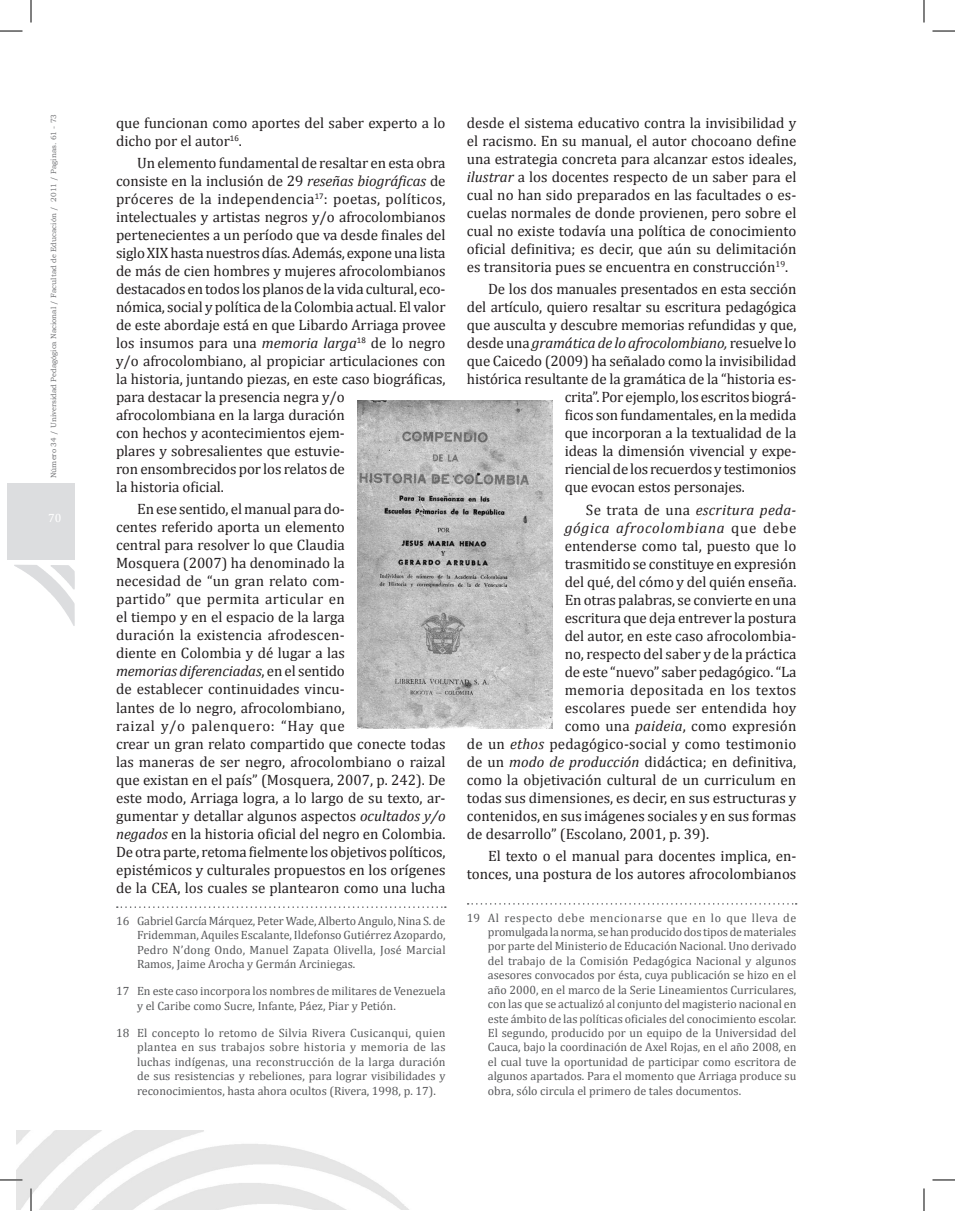
<style>
.page{position:relative;width:955px;height:1211px;background:#fff}
.page>*{position:absolute;margin:0;border:0;box-sizing:border-box;transform-origin:0 0}
.C__DE_TEXTO{font:15px/18px "Cambria";letter-spacing:-.005em;color:#231f20}
.PIE_con_sin__FILETE{font:15px/18px "Cambria";color:#231f20;text-align:justify}
.PIE_con_FILETE{font:15px/18px "Cambria";color:#231f20}
.C__DE_TEXTO-2{font:italic 15px "Cambria";letter-spacing:-.01em;color:#231f20}
.C__DE_TEXTO-3{font:15px "Cambria";letter-spacing:.02em;color:#231f20}
.C__DE_TEXTO-4{font:italic 15px "Cambria";letter-spacing:.05em;color:#231f20}
.C__DE_TEXTO-5{font:italic 15px "Cambria";letter-spacing:.02em;color:#231f20}
.PIE_con_FILETE-2{font:12px/14.4px "Cambria";color:#57585a;text-align:justify}
.PIE_con_sin__FILETE-2{font:12px/14.4px "Cambria";color:#57585a}
.t1{font:12px "Cambria";color:#fff}
.t2{font:7.5px "Bookman Old Style";color:#6c6d70}
.s1{font-style:italic}
.s2{font-style:normal}
</style>
<div class="page">
<div style="left:7px;top:483px;width:68px;height:76px;background:#dcdddf"></div>
<svg style="left:14px;top:565px;width:61px;height:61px"></svg>
<img style="left:17px;top:1130px;width:391px;height:79px">
<svg style="left:116px;top:906px;width:330px;height:2px"></svg>
<svg style="left:467px;top:903px;width:330px;height:2px"></svg>
<img style="left:357px;top:400px;width:195px;height:327px">
<hr style="left:0;top:1178px;width:22px;height:2px;background:#fff">
<hr style="left:30px;top:1188px;width:2px;height:22px;background:#fff">
<svg style="left:0;top:31px;width:22px;height:1px"></svg>
<svg style="left:932px;top:31px;width:23px;height:1px"></svg>
<svg style="left:0;top:1179px;width:22px;height:1px"></svg>
<svg style="left:932px;top:1179px;width:23px;height:1px"></svg>
<svg style="left:31px;top:0;width:1px;height:23px"></svg>
<svg style="left:31px;top:1188px;width:1px;height:22px"></svg>
<svg style="left:924px;top:0;width:1px;height:23px"></svg>
<svg style="left:924px;top:1188px;width:1px;height:22px"></svg>
<p class="t2" style="left:49px;top:478px;width:365px;rotate:-90deg">Número 34 / Universidad Pedagógica Nacional / Facultad de Educación / 2011 / Paginas. 61 - 73</p>
<p class="t1" style="left:48px;top:510px;width:15px">70</p>
<p class="PIE_con_FILETE" style="left:116px;top:113px;width:331px">que funcionan como aportes del saber experto a lo dicho por el autor<sup>16</sup>.</p>
<p class="C__DE_TEXTO" style="left:116px;top:154px;width:331px;text-indent:21px">Un elemento fundamental de resaltar en esta obra consiste en la inclusión de 29 <span class="s1">reseñas biográficas</span> de próceres de la independencia<sup>17</sup>: poetas, políticos, intelectuales y artistas negros y/o afrocolombianos pertenecientes a un período que va desde finales del siglo XIX hasta nuestros días. Además, expone una lista de más de cien hombres y mujeres afrocolombianos destacados en todos los planos de la vida cultural, eco&shy;nómica, social y política de la Colombia actual. El valor de este abordaje está en que Libardo Arriaga provee los insumos para una <span class="s1">memoria larga</span><sup>18</sup> de lo negro y/o afrocolombiano, al propiciar articulaciones con la historia, juntando piezas, en este caso biográficas, para destacar la presencia negra y/o afrocolombiana en la larga duración<br>con hechos y acontecimientos ejem-<br>plares y sobresalientes que estuvie-<br>ron ensombrecidos por los relatos de<br>la historia oficial.</p>
<p class="C__DE_TEXTO" style="left:116px;top:500px;width:331px;text-indent:21px">En ese sentido, el manual para do-<br>centes referido aporta un elemento<br>central para resolver lo que Claudia<br>Mosquera (2007) ha denominado la<br>necesidad de “un gran relato com-<br>partido” que permita articular en<br>el tiempo y en el espacio de la larga<br>duración la existencia afrodescen-<br>diente en Colombia y dé lugar a las<br><span class="s1">memorias diferenciadas</span>, en el sentido<br>de establecer continuidades vincu-<br>lantes de lo negro, afrocolombiano,<br>raizal y/o palenquero: “Hay que<br>crear un gran relato compartido que conecte todas las maneras de ser negro, afrocolombiano o raizal que existan en el país” (Mosquera, 2007, p. 242). De este modo, Arriaga logra, a lo largo de su texto, ar&shy;gumentar y detallar algunos aspectos <span class="s1">ocultados y/o negados</span> en la historia oficial del negro en Colombia.<br>De otra parte, retoma fielmente los objetivos políticos, epistémicos y culturales propuestos en los orígenes de la CEA, los cuales se plantearon como una lucha</p>
<p class="PIE_con_FILETE-2" style="left:137px;top:913px;width:310px;text-indent:-21px">16 Gabriel García Márquez, Peter Wade, Alberto Angulo, Nina S. de Fridemman, Aquiles Escalante, Ildefonso Gutiérrez Azopardo, Pedro N’dong Ondo, Manuel Zapata Olivella, José Marcial Ramos, Jaime Arocha y Germán Arciniegas.</p>
<p class="PIE_con_sin__FILETE-2" style="left:137px;top:983px;width:310px;text-indent:-21px">17 En este caso incorpora los nombres de militares de Venezuela y el Caribe como Sucre, Infante, Páez, Piar y Petión.</p>
<p class="PIE_con_sin__FILETE-2" style="left:137px;top:1025px;width:310px;text-align:justify;text-indent:-21px">18 El concepto lo retomo de Silvia Rivera Cusicanqui, quien plantea en sus trabajos sobre historia y memoria de las luchas indígenas, una reconstrucción de la larga duración de sus resistencias y rebeliones, para lograr visibilidades y reconocimientos, hasta ahora ocultos (Rivera, 1998, p. 17).</p>
<p class="PIE_con_sin__FILETE" style="left:467px;top:114px;width:331px">desde el sistema educativo contra la invisibilidad y el racismo. En su manual, el autor chocoano define una estrategia concreta para alcanzar estos ideales, <span class="s1">ilustrar</span> a los docentes respecto de un saber para el cual no han sido preparados en las facultades o es&shy;cuelas normales de donde provienen, pero sobre el cual no existe todavía una política de conocimiento oficial definitiva; es decir, que aún su delimitación es transitoria pues se encuentra en construcción<sup>19</sup>.</p>
<p class="C__DE_TEXTO" style="left:488px;top:280px;width:310px">De los dos manuales presentados en esta sección</p>
<p class="C__DE_TEXTO" style="left:467px;top:298px;width:331px">del artículo, quiero resaltar su escritura pedagógica</p>
<p class="C__DE_TEXTO" style="left:467px;top:316px;width:331px">que ausculta y descubre memorias refundidas y que,</p>
<p class="C__DE_TEXTO-2" style="left:467px;top:334px;width:331px"><span class="s2">desde una</span> gramática de lo afrocolombiano, <span class="s2">resuelve lo</span></p>
<p class="C__DE_TEXTO" style="left:467px;top:352px;width:331px">que Caicedo (2009) ha señalado como la invisibilidad</p>
<p class="C__DE_TEXTO" style="left:467px;top:370px;width:331px">histórica resultante de la gramática de la “historia es-</p>
<p class="C__DE_TEXTO" style="left:565px;top:388px;width:233px">crita”. Por ejemplo, los escritos biográ-</p>
<p class="C__DE_TEXTO" style="left:565px;top:406px;width:233px">ficos son fundamentales, en la medida</p>
<p class="C__DE_TEXTO" style="left:565px;top:424px;width:233px">que incorporan a la textualidad de la</p>
<p class="C__DE_TEXTO" style="left:565px;top:442px;width:233px">ideas la dimensión vivencial y expe-</p>
<p class="C__DE_TEXTO" style="left:565px;top:460px;width:233px">riencial de los recuerdos y testimonios</p>
<p class="C__DE_TEXTO" style="left:565px;top:478px;width:182px">que evocan estos personajes.</p>
<p class="C__DE_TEXTO-5" style="left:586px;top:500px;width:212px"><span class="s2">Se trata de una</span> escritura peda-</p>
<p class="C__DE_TEXTO-4" style="left:565px;top:518px;width:233px">gógica afrocolombiana <span class="s2">que debe</span></p>
<p class="C__DE_TEXTO" style="left:565px;top:536px;width:233px">entenderse como tal, puesto que lo</p>
<p class="C__DE_TEXTO" style="left:565px;top:554px;width:233px">trasmitido se constituye en expresión</p>
<p class="C__DE_TEXTO" style="left:565px;top:572px;width:233px">del qué, del cómo y del quién enseña.</p>
<p class="C__DE_TEXTO" style="left:565px;top:590px;width:233px">En otras palabras, se convierte en una</p>
<p class="C__DE_TEXTO" style="left:565px;top:608px;width:233px">escritura que deja entrever la postura</p>
<p class="C__DE_TEXTO" style="left:565px;top:626px;width:233px">del autor, en este caso afrocolombia-</p>
<p class="C__DE_TEXTO" style="left:565px;top:644px;width:233px">no, respecto del saber y de la práctica</p>
<p class="C__DE_TEXTO" style="left:565px;top:662px;width:233px">de este “nuevo” saber pedagógico. “La</p>
<p class="C__DE_TEXTO-3" style="left:565px;top:680px;width:233px">memoria depositada en los textos</p>
<p class="C__DE_TEXTO" style="left:565px;top:698px;width:233px">escolares puede ser entendida hoy</p>
<p class="C__DE_TEXTO" style="left:565px;top:716px;width:233px">como una <span class="s1">paideia</span>, como expresión</p>
<p class="C__DE_TEXTO" style="left:467px;top:734px;width:331px">de un <span class="s1">ethos</span> pedagógico-social y como testimonio</p>
<p class="C__DE_TEXTO" style="left:467px;top:752px;width:331px">de un <span class="s1">modo de producción</span> didáctica; en definitiva,</p>
<p class="C__DE_TEXTO" style="left:467px;top:770px;width:331px">como la objetivación cultural de un curriculum en</p>
<p class="C__DE_TEXTO" style="left:467px;top:788px;width:331px">todas sus dimensiones, es decir, en sus estructuras y</p>
<p class="C__DE_TEXTO" style="left:467px;top:806px;width:331px">contenidos, en sus imágenes sociales y en sus formas</p>
<p class="C__DE_TEXTO" style="left:467px;top:824px;width:244px">de desarrollo” (Escolano, 2001, p. 39).</p>
<p class="C__DE_TEXTO" style="left:467px;top:846px;width:331px;text-align:right">El texto o el manual para docentes implica, en&shy;tonces, una postura de los autores afrocolombianos</p>
<p class="PIE_con_FILETE-2" style="left:488px;top:910px;width:310px;text-indent:-21px">19 Al respecto debe mencionarse que en lo que lleva de promulgada la norma, se han producido dos tipos de materiales por parte del Ministerio de Educación Nacional. Uno derivado del trabajo de la Comisión Pedagógica Nacional y algunos asesores convocados por ésta, cuya publicación se hizo en el año 2000, en el marco de la Serie Lineamientos Curriculares, con las que se actualizó al conjunto del magisterio nacional en este ámbito de las políticas oficiales del conocimiento escolar.<br>El segundo, producido por un equipo de la Universidad del Cauca, bajo la coordinación de Axel Rojas, en el año 2008, en el cual tuve la oportunidad de participar como escritora de algunos apartados. Para el momento que Arriaga produce su obra, sólo circula el primero de tales documentos.</p>
</div>
